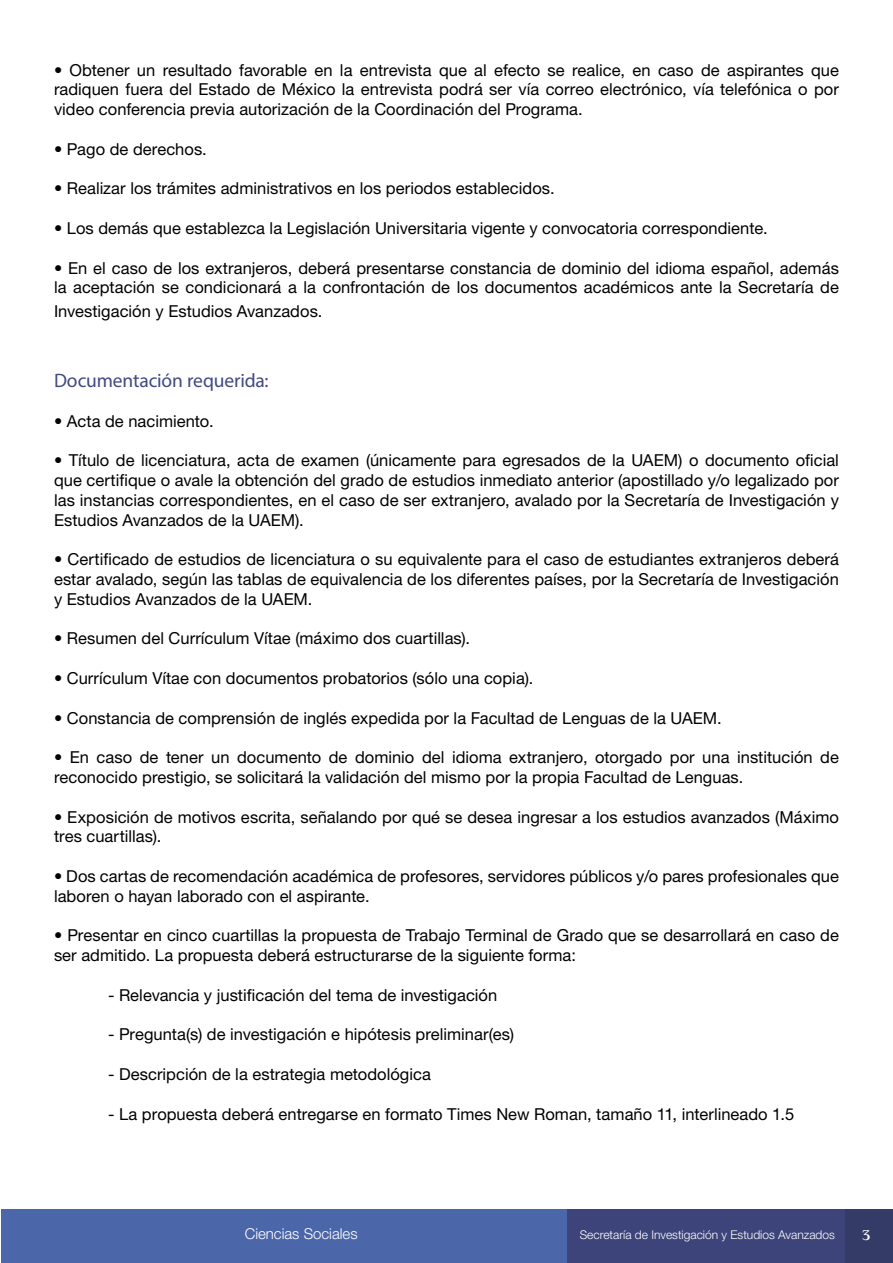
<style>
.page{position:relative;width:893px;height:1263px;background:#fff}
.page>*{position:absolute;margin:0;border:0;box-sizing:border-box;transform-origin:0 0}
.t1{font:19.5px "Myriad Pro";letter-spacing:-.005em;color:#414a82}
.t2{font:16.5px/19.8px "Helvetica Neue LT Pro";letter-spacing:.005em;color:#000}
.t3{font:300 15px "Helvetica Neue LT Pro";color:#fff}
.t4{font:700 15px "Philosopher";color:#fff}
.t5{font:300 12px "Helvetica Neue LT Pro";color:#fff}
</style>
<div class="page">
<hr style="left:0;top:1209px;width:1px;height:54px;background:#4b66a9">
<div style="left:1px;top:1209px;width:566px;height:54px;background:#4b66a9"></div>
<div style="left:567px;top:1209px;width:278px;height:54px;background:#3c447a"></div>
<div style="left:845px;top:1209px;width:48px;height:54px;background:#353b67"></div>
<p class="t2" style="left:54px;top:59px;width:786px;text-align:justify">• Obtener un resultado favorable en la entrevista que al efecto se realice, en caso de aspirantes que radiquen fuera del Estado de México la entrevista podrá ser vía correo electrónico, vía telefónica o por video conferencia previa autorización de la Coordinación del Programa.</p>
<p class="t2" style="left:54px;top:139px;width:154px">• Pago de derechos.</p>
<p class="t2" style="left:54px;top:178px;width:502px">• Realizar los trámites administrativos en los periodos establecidos.</p>
<p class="t2" style="left:54px;top:218px;width:715px">• Los demás que establezca la Legislación Universitaria vigente y convocatoria correspondiente.</p>
<p class="t2" style="left:54px;top:257px;width:786px">• En el caso de los extranjeros, deberá presentarse constancia de dominio del idioma español, además la aceptación se condicionará a la confrontación de los documentos académicos ante la Secretaría de</p>
<p class="t2" style="left:54px;top:301px;width:270px">Investigación y Estudios Avanzados.</p>
<p class="t1" style="left:54px;top:368px;width:216px">Documentación requerida:</p>
<p class="t2" style="left:54px;top:410px;width:161px">• Acta de nacimiento.</p>
<p class="t2" style="left:54px;top:450px;width:786px;text-align:justify">• Título de licenciatura, acta de examen (únicamente para egresados de la UAEM) o documento oficial que certifique o avale la obtención del grado de estudios inmediato anterior (apostillado y/o legalizado por las instancias correspondientes, en el caso de ser extranjero, avalado por la Secretaría de Investigación y Estudios Avanzados de la UAEM).</p>
<p class="t2" style="left:54px;top:549px;width:786px;text-align:justify">• Certificado de estudios de licenciatura o su equivalente para el caso de estudiantes extranjeros deberá estar avalado, según las tablas de equivalencia de los diferentes países, por la Secretaría de Investigación y Estudios Avanzados de la UAEM.</p>
<p class="t2" style="left:54px;top:628px;width:418px">• Resumen del Currículum Vítae (máximo dos cuartillas).</p>
<p class="t2" style="left:54px;top:668px;width:481px">• Currículum Vítae con documentos probatorios (sólo una copia).</p>
<p class="t2" style="left:54px;top:707px;width:669px">• Constancia de comprensión de inglés expedida por la Facultad de Lenguas de la UAEM.</p>
<p class="t2" style="left:54px;top:747px;width:786px">• En caso de tener un documento de dominio del idioma extranjero, otorgado por una institución de reconocido prestigio, se solicitará la validación del mismo por la propia Facultad de Lenguas.</p>
<p class="t2" style="left:54px;top:806px;width:786px">• Exposición de motivos escrita, señalando por qué se desea ingresar a los estudios avanzados (Máximo tres cuartillas).</p>
<p class="t2" style="left:54px;top:866px;width:786px">• Dos cartas de recomendación académica de profesores, servidores públicos y/o pares profesionales que laboren o hayan laborado con el aspirante.</p>
<p class="t2" style="left:54px;top:925px;width:786px">• Presentar en cinco cuartillas la propuesta de Trabajo Terminal de Grado que se desarrollará en caso de ser admitido. La propuesta deberá estructurarse de la siguiente forma:</p>
<p class="t2" style="left:108px;top:985px;width:391px">- Relevancia y justificación del tema de investigación</p>
<p class="t2" style="left:108px;top:1024px;width:407px">- Pregunta(s) de investigación e hipótesis preliminar(es)</p>
<p class="t2" style="left:108px;top:1064px;width:324px">- Descripción de la estrategia metodológica</p>
<p class="t2" style="left:108px;top:1103px;width:688px">- La propuesta deberá entregarse en formato Times New Roman, tamaño 11, interlineado 1.5</p>
<p class="t3" style="left:245px;top:1224px;width:114px">Ciencias Sociales</p>
<p class="t5" style="left:580px;top:1227px;width:257px">Secretaría de Investigación y Estudios Avanzados</p>
<p class="t4" style="left:862px;top:1227px;width:10px">3</p>
</div>
